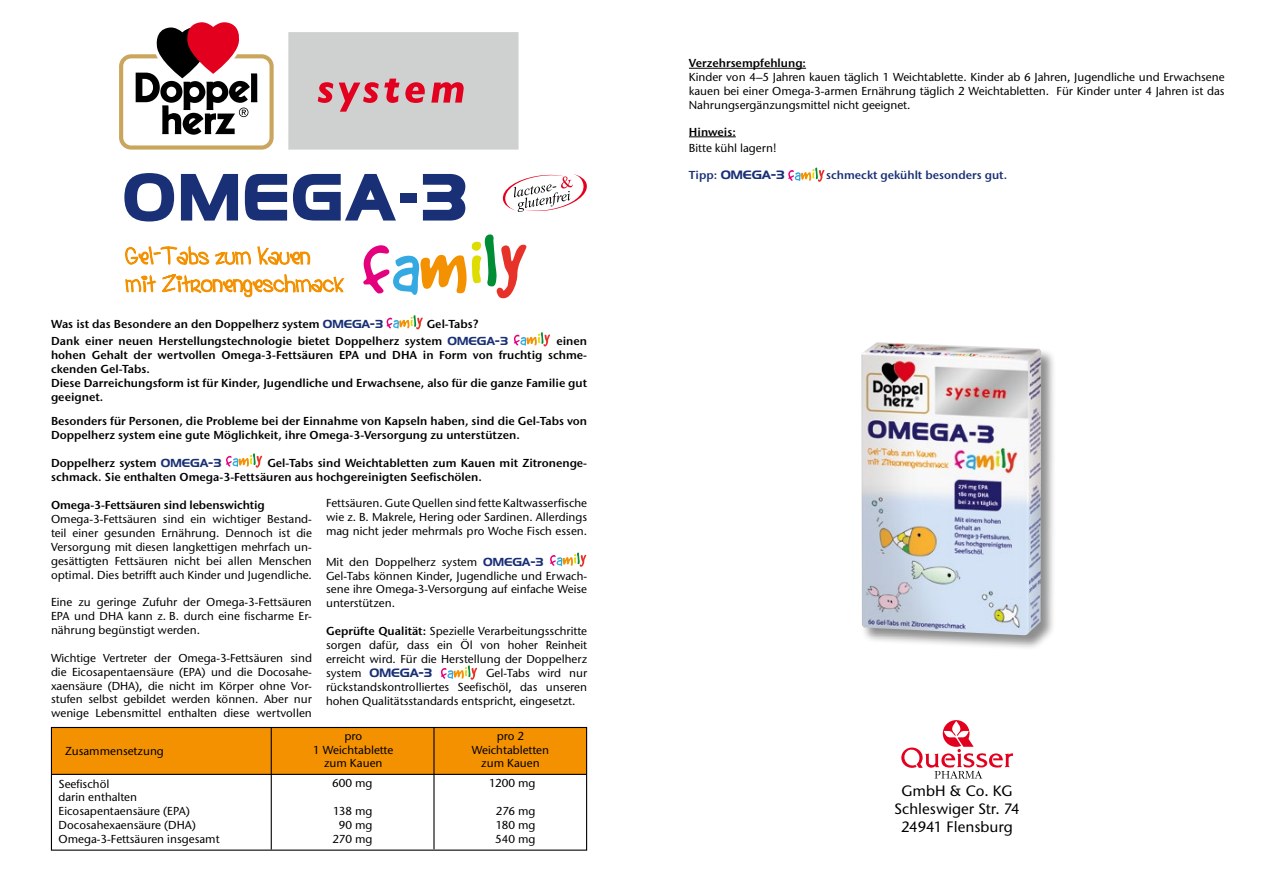
<style>
.page{position:relative;width:1276px;height:893px;background:#fff}
.page>*{position:absolute;margin:0;border:0;box-sizing:border-box;transform-origin:0 0}
.t1{font:500 15px/18px "Stone Sans ITC Pro";color:#000;text-align:center}
.t2{font:12px "Denmark";color:#193076}
.t3{font:500 11.55px/13.8px "Stone Sans ITC Pro";color:#000;text-align:justify}
.t4{font:600 11.55px/13.8px "Stone Sans ITC Pro";color:#000}
.t5{font:600 11.55px "Stone Sans ITC Pro";color:#193076}
.s1{font-family:"Denmark";font-weight:400;color:#193076}
.s2{font-weight:600}
.s3{font-family:"Stone Sans ITC Pro";font-weight:500;font-size:11.55px;color:#000}
.s4{font-family:"Stone Sans ITC Pro";font-weight:600;font-size:11.55px}
</style>
<div class="page">
<svg style="left:124px;top:173px;width:50px;height:48px"></svg>
<svg style="left:181px;top:174px;width:57px;height:47px"></svg>
<svg style="left:245px;top:174px;width:42px;height:47px"></svg>
<svg style="left:293px;top:174px;width:103px;height:47px"></svg>
<div style="left:400px;top:193px;width:17px;height:9px;background:#193076"></div>
<svg style="left:423px;top:174px;width:42px;height:47px"></svg>
<svg style="left:125px;top:245px;width:220px;height:53px"></svg>
<svg style="left:363px;top:234px;width:163px;height:64px"></svg>
<svg style="left:550px;top:553px;width:36px;height:14px"></svg>
<svg style="left:441px;top:665px;width:36px;height:15px"></svg>
<svg style="left:502px;top:174px;width:85px;height:38px"></svg>
<svg style="left:386px;top:315px;width:37px;height:14px"></svg>
<svg style="left:514px;top:332px;width:36px;height:14px"></svg>
<svg style="left:226px;top:453px;width:36px;height:15px"></svg>
<svg style="left:119px;top:22px;width:155px;height:128px"></svg>
<div style="left:288px;top:32px;width:230px;height:118px;background:#cfd0d0"></div>
<svg style="left:318px;top:79px;width:146px;height:33px"></svg>
<div style="left:51px;top:728px;width:536px;height:46px;background:#f39100"></div>
<hr style="left:271px;top:728px;width:1px;height:122px;background:#000">
<hr style="left:433px;top:727px;width:1px;height:122px;background:#000">
<div style="left:51px;top:727px;width:536px;height:124px;border:1px solid #000"></div>
<hr style="left:51px;top:774px;width:535px;height:1px;background:#000">
<hr style="left:689px;top:68px;width:117px;height:1px;background:#000">
<hr style="left:689px;top:137px;width:47px;height:1px;background:#000">
<svg style="left:788px;top:168px;width:36px;height:14px"></svg>
<svg style="left:901px;top:720px;width:112px;height:59px"></svg>
<div style="left:860px;top:342px;width:197px;height:309px;background:#000;opacity:.45"></div>
<img style="left:861px;top:342px;width:180px;height:293px">
<p class="t4" style="left:51px;top:316px;width:458px;line-height:17px;text-indent:376px">Gel-Tabs?<br>Dank einer neuen Herstellungstechnologie bietet Doppelherz system <span class="s1">OMEGA-3</span></p>
<p class="t4" style="left:51px;top:317px;width:334px">Was ist das Besondere an den Doppelherz system <span class="s1">OMEGA-3</span></p>
<p class="t4" style="left:51px;top:334px;width:537px;text-indent:505px">einen hohen Gehalt der wertvollen Omega-3-Fettsäuren EPA und DHA in Form von fruchtig schme&shy;ckenden Gel-Tabs.<br>Diese Darreichungsform ist für Kinder, Jugendliche und Erwachsene, also für die ganze Familie gut geeignet.</p>
<p class="t4" style="left:51px;top:414px;width:537px">Besonders für Personen, die Probleme bei der Einnahme von Kapseln haben, sind die Gel-Tabs von<br>Doppelherz system eine gute Möglichkeit, ihre Omega-3-Versorgung zu unterstützen.</p>
<p class="t4" style="left:51px;top:456px;width:172px">Doppelherz system <span class="s1">OMEGA-3</span></p>
<p class="t4" style="left:51px;top:455px;width:537px;line-height:14.4px;text-indent:216px">Gel-Tabs sind Weichtabletten zum Kauen mit Zitronenge&shy;schmack. Sie enthalten Omega-3-Fettsäuren aus hochgereinigten Seefischölen.</p>
<p class="t4" style="left:51px;top:498px;width:215px">Omega-3-Fettsäuren sind lebenswichtig</p>
<p class="t3" style="left:51px;top:512px;width:262px">Omega-3-Fettsäuren sind ein wichtiger Bestand&shy;teil einer gesunden Ernährung. Dennoch ist die Versorgung mit diesen langkettigen mehrfach un&shy;gesättigten Fettsäuren nicht bei allen Menschen optimal. Dies betrifft auch Kinder und Jugendliche.</p>
<p class="t3" style="left:51px;top:595px;width:262px">Eine zu geringe Zufuhr der Omega-3-Fettsäuren EPA und DHA kann z. B. durch eine fischarme Er&shy;nährung begünstigt werden.</p>
<p class="t3" style="left:51px;top:651px;width:262px">Wichtige Vertreter der Omega-3-Fettsäuren sind die Eicosapentaensäure (EPA) und die Docosahe&shy;xaensäure (DHA), die nicht im Körper ohne Vor&shy;stufen selbst gebildet werden können. Aber nur wenige Lebensmittel enthalten diese wertvollen</p>
<p class="t3" style="left:326px;top:496px;width:263px">Fettsäuren. Gute Quellen sind fette Kaltwasserfische wie z. B. Makrele, Hering oder Sardinen. Allerdings mag nicht jeder mehrmals pro Woche Fisch essen.</p>
<p class="t3" style="left:326px;top:555px;width:263px;text-align:left">Mit den Doppelherz system <span class="s1">OMEGA-3<br></span>Gel-Tabs können Kinder, Jugendliche und Erwach&shy;sene ihre Omega-3-Versorgung auf einfache Weise unterstützen.</p>
<p class="t3" style="left:326px;top:624px;width:263px"><span class="s2">Geprüfte Qualität:</span> Spezielle Verarbeitungsschritte sorgen dafür, dass ein Öl von hoher Reinheit erreicht wird. Für die Herstellung der Doppelherz</p>
<p class="t2" style="left:326px;top:666px;width:108px"><span class="s3">system</span> OMEGA-3</p>
<p class="t3" style="left:326px;top:666px;width:263px;text-indent:160px">Gel-Tabs wird nur rückstandskontrolliertes Seefischöl, das unseren hohen Qualitätsstandards entspricht, eingesetzt.</p>
<p class="t3" style="left:65px;top:744px;width:100px">Zusammensetzung</p>
<p class="t3" style="left:59px;top:776px;width:162px;text-align:left">Seefischöl<br>darin enthalten<br>Eicosapentaensäure (EPA)<br>Docosahexaensäure (DHA)<br>Omega-3-Fettsäuren insgesamt</p>
<p class="t3" style="left:313px;top:730px;width:81px;text-align:center">pro<br>1 Weichtablette zum Kauen</p>
<p class="t3" style="left:332px;top:776px;width:42px">600 mg</p>
<p class="t3" style="left:332px;top:804px;width:42px;text-align:center">138 mg<br>90 mg<br>270 mg</p>
<p class="t3" style="left:472px;top:730px;width:79px;text-align:center">pro 2<br>Weichtabletten zum Kauen</p>
<p class="t3" style="left:489px;top:776px;width:48px">1200 mg</p>
<p class="t3" style="left:495px;top:804px;width:42px">276 mg 180 mg 540 mg</p>
<p class="t4" style="left:689px;top:56px;width:119px">Verzehrsempfehlung:</p>
<p class="t3" style="left:689px;top:70px;width:537px">Kinder von 4–5 Jahren kauen täglich 1 Weichtablette. Kinder ab 6 Jahren, Jugendliche und Erwachsene kauen bei einer Omega-3-armen Ernährung täglich 2 Weichtabletten. Für Kinder unter 4 Jahren ist das Nahrungsergänzungsmittel nicht geeignet.</p>
<p class="t4" style="left:689px;top:125px;width:48px">Hinweis:</p>
<p class="t3" style="left:689px;top:141px;width:89px">Bitte kühl lagern!</p>
<p class="t2" style="left:689px;top:168px;width:97px"><span class="s4">Tipp:</span> OMEGA-3</p>
<p class="t5" style="left:826px;top:168px;width:183px">schmeckt gekühlt besonders gut.</p>
<p class="t1" style="left:894px;top:781px;width:127px">GmbH &amp; Co. KG<br>Schleswiger Str. 74<br>24941 Flensburg</p>
</div>
